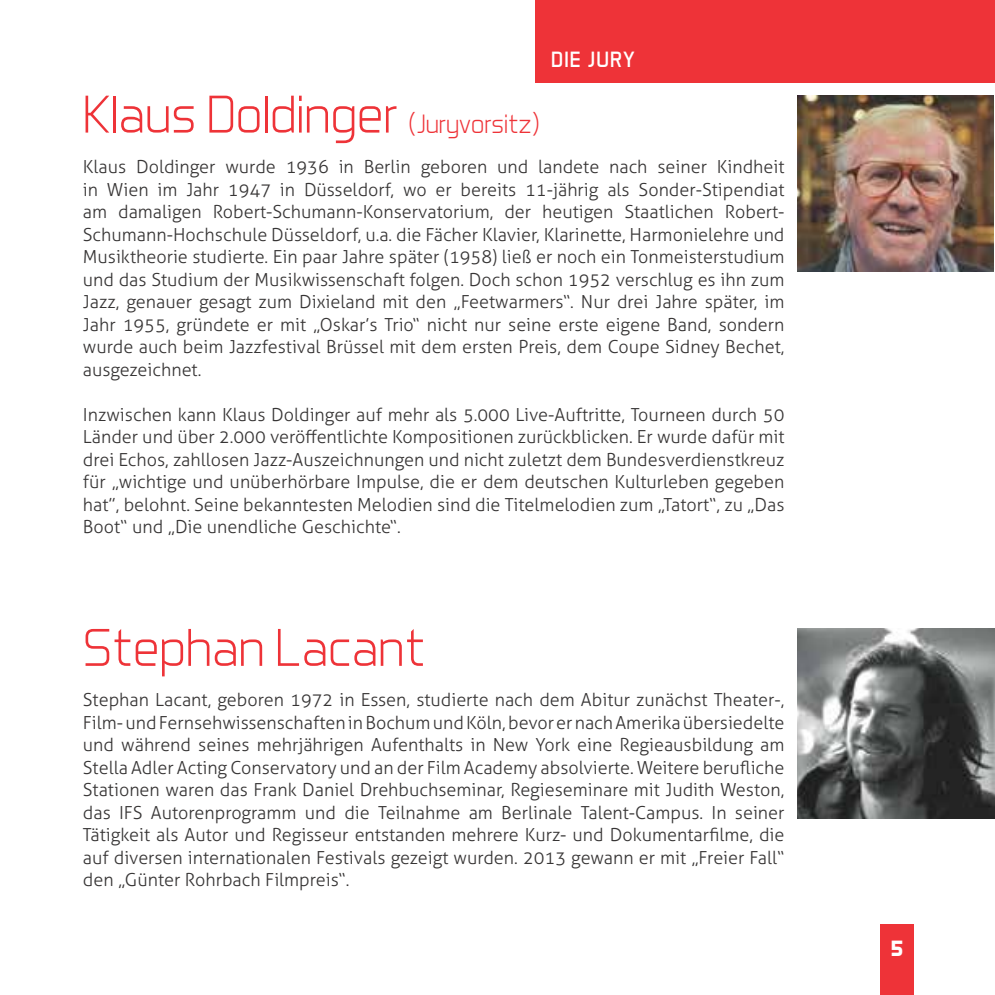
<style>
.page{position:relative;width:995px;height:995px;background:#fff}
.page>*{position:absolute;margin:0;border:0;box-sizing:border-box;transform-origin:0 0}
.t1{font:300 54px "Aero Matics";color:#ee3338}
.t2{font:22.5px "Aero Matics";letter-spacing:.05em;color:#fff}
.t3{font:700 22.5px "Aero Matics";color:#fff}
.t4{font:300 18px/22.5px "Aller";color:#373535;text-align:justify}
.s1{font-size:27px}
</style>
<div class="page">
<img style="left:797px;top:96px;width:197px;height:176px">
<img style="left:797px;top:628px;width:198px;height:190px">
<div style="left:618px;top:0;width:377px;height:83px;background:#ee3338"></div>
<div style="left:535px;top:0;width:377px;height:83px;background:#ee3338"></div>
<div style="left:880px;top:925px;width:34px;height:70px;background:#ee3338"></div>
<p class="t2" style="left:551px;top:46px;width:85px">DIE JURY</p>
<h1 class="t1" style="left:83px;top:82px;width:458px">Klaus Doldinger <span class="s1">(Juryvorsitz)</span></h1>
<p class="t4" style="left:83px;top:155px;width:703px">Klaus Doldinger wurde 1936 in Berlin geboren und landete nach seiner Kindheit in Wien im Jahr 1947 in Düsseldorf, wo er bereits 11-jährig als Sonder-Stipendiat am damaligen Robert-Schumann-Konservatorium, der heutigen Staatlichen Robert-Schumann-Hochschule Düsseldorf, u.a. die Fächer Klavier, Klarinette, Harmonielehre und Musiktheorie studierte. Ein paar Jahre später (1958) ließ er noch ein Tonmeisterstudium und das Studium der Musikwissenschaft folgen. Doch schon 1952 verschlug es ihn zum Jazz, genauer gesagt zum Dixieland mit den „Feetwarmers“. Nur drei Jahre später, im Jahr 1955, gründete er mit „Oskar’s Trio“ nicht nur seine erste eigene Band, sondern wurde auch beim Jazzfestival Brüssel mit dem ersten Preis, dem Coupe Sidney Bechet, ausgezeichnet.</p>
<p class="t4" style="left:83px;top:403px;width:703px">Inzwischen kann Klaus Doldinger auf mehr als 5.000 Live-Auftritte, Tourneen durch 50<br>Länder und über 2.000 veröffentlichte Kompositionen zurückblicken. Er wurde dafür mit drei Echos, zahllosen Jazz-Auszeichnungen und nicht zuletzt dem Bundesverdienstkreuz für „wichtige und unüberhörbare Impulse, die er dem deutschen Kulturleben gegeben hat”, belohnt. Seine bekanntesten Melodien sind die Titelmelodien zum „Tatort“, zu „Das Boot“ und „Die unendliche Geschichte“.</p>
<h1 class="t1" style="left:83px;top:616px;width:344px">Stephan Lacant</h1>
<p class="t4" style="left:83px;top:689px;width:703px">Stephan Lacant, geboren 1972 in Essen, studierte nach dem Abitur zunächst Theater-, Film- und Fernsehwissenschaften in Bochum und Köln, bevor er nach Amerika übersiedelte und während seines mehrjährigen Aufenthalts in New York eine Regieausbildung am Stella Adler Acting Conservatory und an der Film Academy absolvierte. Weitere berufliche Stationen waren das Frank Daniel Drehbuchseminar, Regieseminare mit Judith Weston, das IFS Autorenprogramm und die Teilnahme am Berlinale Talent-Campus. In seiner Tätigkeit als Autor und Regisseur entstanden mehrere Kurz- und Dokumentarfilme, die auf diversen internationalen Festivals gezeigt wurden. 2013 gewann er mit „Freier Fall“ den „Günter Rohrbach Filmpreis“.</p>
<p class="t3" style="left:891px;top:935px;width:14px">5</p>
</div>
